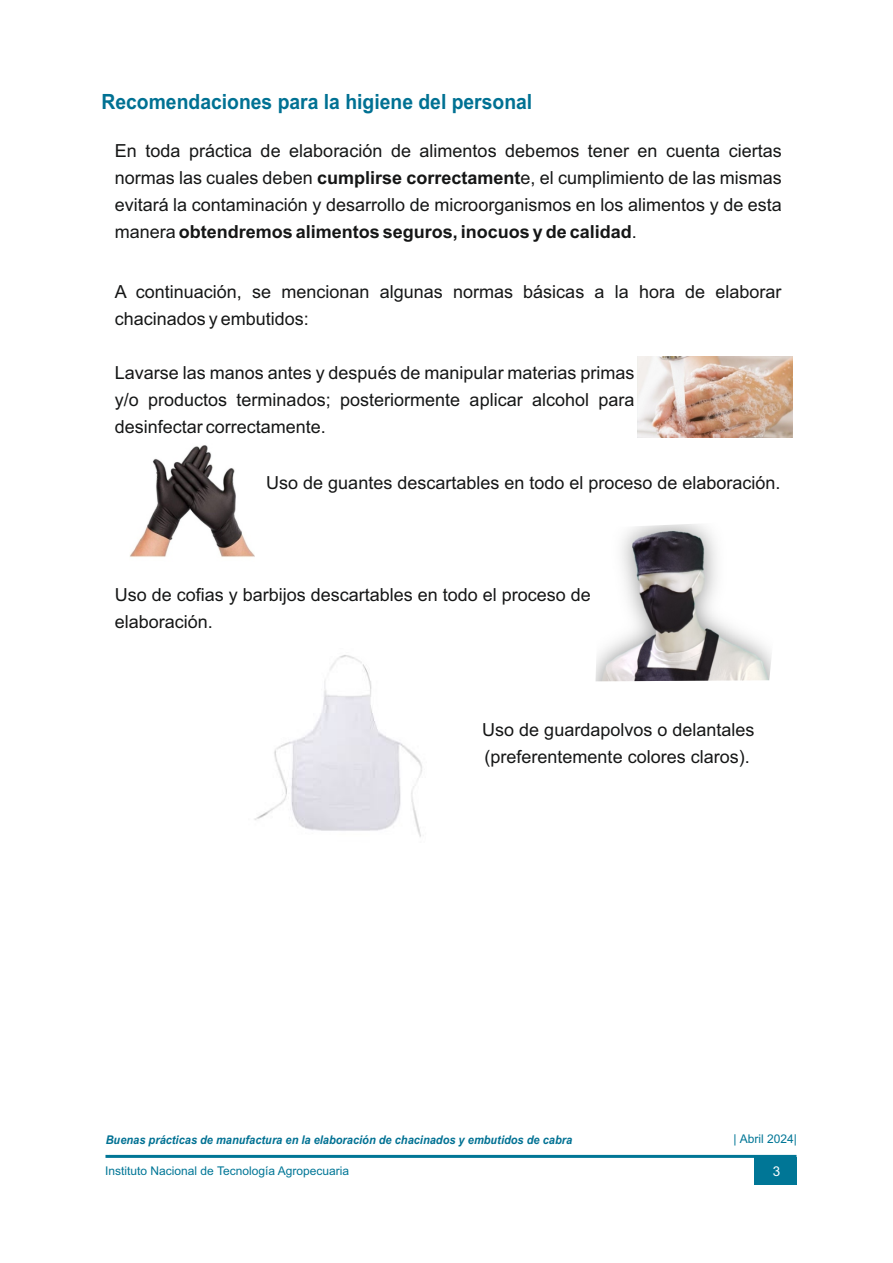
<style>
.page{position:relative;width:893px;height:1263px;background:#fff}
.page>*{position:absolute;margin:0;border:0;box-sizing:border-box;transform-origin:0 0}
.t1{font:700 21px "Arial";color:#007193;scale:.92 1}
.t2{font:18px/27px "Arial";color:#151616}
.t3{font:13.5px "Arial";color:#fff}
.t4{font:italic 700 12px "Arial";color:#007193;scale:.92 1}
.t5{font:12px "Arial";color:#007696}
.s1{font-weight:700}
</style>
<div class="page">
<img style="left:130px;top:445px;width:124px;height:112px">
<img style="left:637px;top:357px;width:155px;height:81px">
<img style="left:595px;top:524px;width:176px;height:157px">
<img style="left:254px;top:655px;width:168px;height:182px">
<svg style="left:105px;top:1154px;width:692px;height:5px"></svg>
<div style="left:754px;top:1158px;width:42px;height:27px;background:#007696"></div>
<p class="t1" style="left:102px;top:94px;width:470px">Recomendaciones para la higiene del personal</p>
<p class="t2" style="left:115px;top:138px;width:669px;text-align:justify">En toda práctica de elaboración de alimentos debemos tener en cuenta ciertas normas las cuales deben <span class="s1">cumplirse correctament</span>e, el cumplimiento de las mismas evitará la contaminación y desarrollo de microorganismos en los alimentos y de esta manera <span class="s1">obtendremos alimentos seguros, inocuos y de calidad</span>.</p>
<p class="t2" style="left:115px;top:280px;width:668px">A continuación, se mencionan algunas normas básicas a la hora de elaborar chacinados y embutidos:</p>
<p class="t2" style="left:115px;top:361px;width:521px;text-align:justify">Lavarse las manos antes y después de manipular materias primas y/o productos terminados; posteriormente aplicar alcohol para desinfectar correctamente.</p>
<p class="t2" style="left:266px;top:471px;width:516px">Uso de guantes descartables en todo el proceso de elaboración.</p>
<p class="t2" style="left:115px;top:582px;width:478px">Uso de cofias y barbijos descartables en todo el proceso de elaboración.</p>
<p class="t2" style="left:482px;top:717px;width:274px">Uso de guardapolvos o delantales (preferentemente colores claros).</p>
<p class="t4" style="left:106px;top:1136px;width:509px">Buenas prácticas de manufactura en la elaboración de chacinados y embutidos de cabra</p>
<p class="t5" style="left:733px;top:1134px;width:65px">| Abril 2024|</p>
<p class="t5" style="left:105px;top:1166px;width:245px">Instituto Nacional de Tecnología Agropecuaria</p>
<p class="t3" style="left:773px;top:1166px;width:9px">3</p>
</div>
